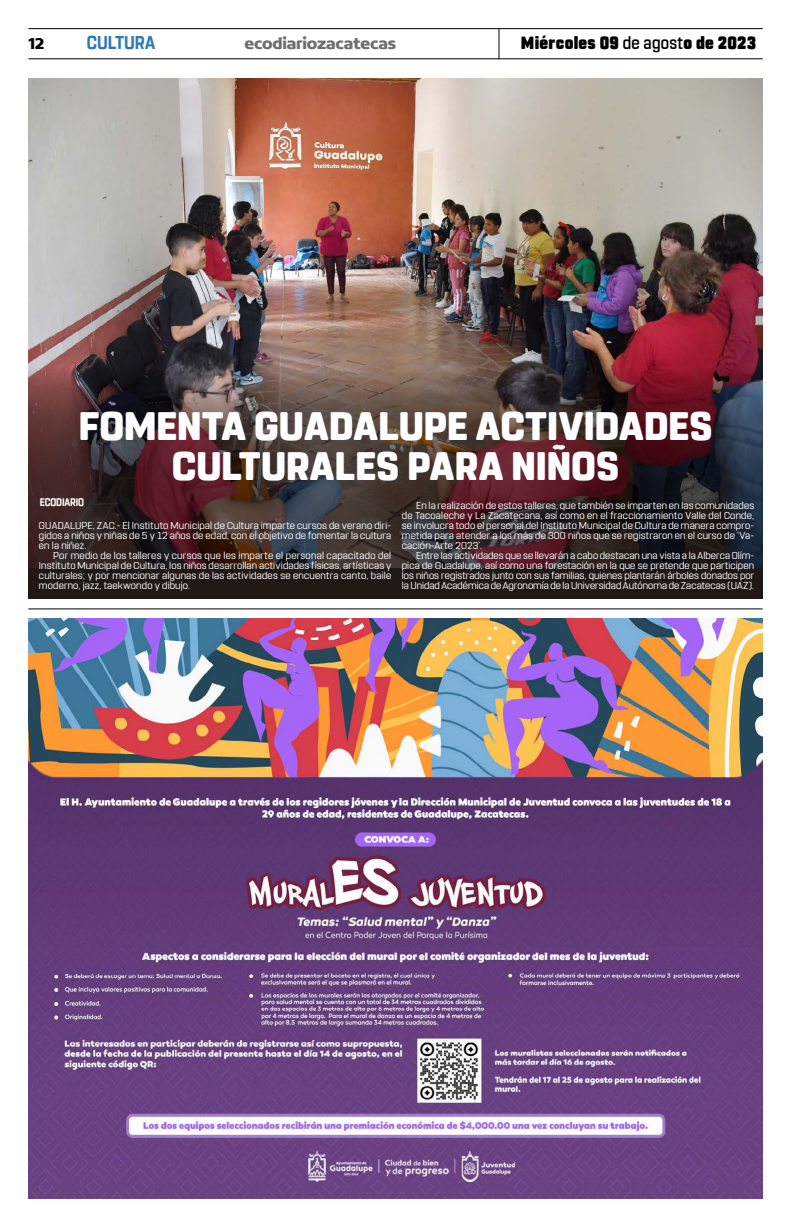
<style>
.page{position:relative;width:791px;height:1225px;background:#fff}
.page>*{position:absolute;margin:0;border:0;box-sizing:border-box;transform-origin:0 0}
.t1{font:800 39.6px/40px "Rohn Rounded";letter-spacing:-.005em;color:#fff;text-align:center}
.t2{font:700 18.6px "Rohn Rounded";letter-spacing:-.01em;color:#327ab3;scale:.91 1}
.t3{font:900 17.6px "Rohn Rounded";letter-spacing:.02em;color:#000;scale:.91 1}
.t4{font:700 16.9px "Concord";letter-spacing:-.01em;color:#706f6f}
.t5{font:700 16.9px "Concord";color:#000}
.t6{font:700 11px "Rohn Rounded";letter-spacing:-.015em;color:#fff;scale:.87 1}
.t7{font:10px/10px "Rohn Rounded";letter-spacing:.015em;color:#fff;text-align:justify}
.s1{font-weight:500}
</style>
<div class="page">
<img style="left:28px;top:78px;width:735px;height:290px">
<hr style="left:28px;top:28px;width:735px;height:1px;background:#000">
<hr style="left:28px;top:58px;width:735px;height:1px;background:#000">
<hr style="left:498px;top:29px;width:1px;height:30px;background:#000">
<svg style="left:28px;top:368px;width:735px;height:231px;background:#3f2a2c"></svg>
<hr style="left:28px;top:608px;width:735px;height:1px;background:#000">
<img style="left:28px;top:619px;width:735px;height:579px">
<h3 class="t5" style="left:28px;top:33px;width:18px">12</h3>
<h2 class="t2" style="left:87px;top:32px;width:77px">CULTURA</h2>
<h3 class="t4" style="left:244px;top:33px;width:153px">ecodiariozacatecas</h3>
<h3 class="t3" style="left:521px;top:33px;width:260px">Miércoles 09 <span class="s1">de agost</span>o de 2023</h3>
<h1 class="t1" style="left:79px;top:406px;width:635px">FOMENTA GUADALUPE ACTIVIDADES<br>CULTURALES PARA NIÑOS</h1>
<p class="t6" style="left:40px;top:495px;width:52px">ECODIARIO</p>
<p class="t7" style="left:402px;top:500px;width:354px;text-indent:14px">En la realización de estos talleres, que también se imparten en las comunidades de Tacoaleche y La Zacatecana, así como en el fraccionamiento Valle del Conde, se involucra todo el personal del Instituto Municipal de Cultura de manera compro&shy;metida para atender a los más de 300 niños que se registraron en el curso de ‘Va&shy;cación-Arte 2023’.</p>
<p class="t7" style="left:402px;top:550px;width:354px;text-indent:14px">Entre las actividades que se llevarán a cabo destacan una vista a la Alberca Olím&shy;pica de Guadalupe, así como una forestación en la que se pretende que participen los niños registrados junto con sus familias, quienes plantarán árboles donados por la Unidad Académica de Agronomía de la Universidad Autónoma de Zacatecas (UAZ).</p>
<p class="t7" style="left:39px;top:520px;width:354px">GUADALUPE, ZAC.- El Instituto Municipal de Cultura imparte cursos de verano diri&shy;gidos a niños y niñas de 5 y 12 años de edad, con el objetivo de fomentar la cultura en la niñez.</p>
<p class="t7" style="left:39px;top:550px;width:354px;text-indent:14px">Por medio de los talleres y cursos que les imparte el personal capacitado del Instituto Municipal de Cultura, los niños desarrollan actividades físicas, artísticas y culturales; y por mencionar algunas de las actividades se encuentra canto, baile moderno, jazz, taekwondo y dibujo.</p>
</div>
